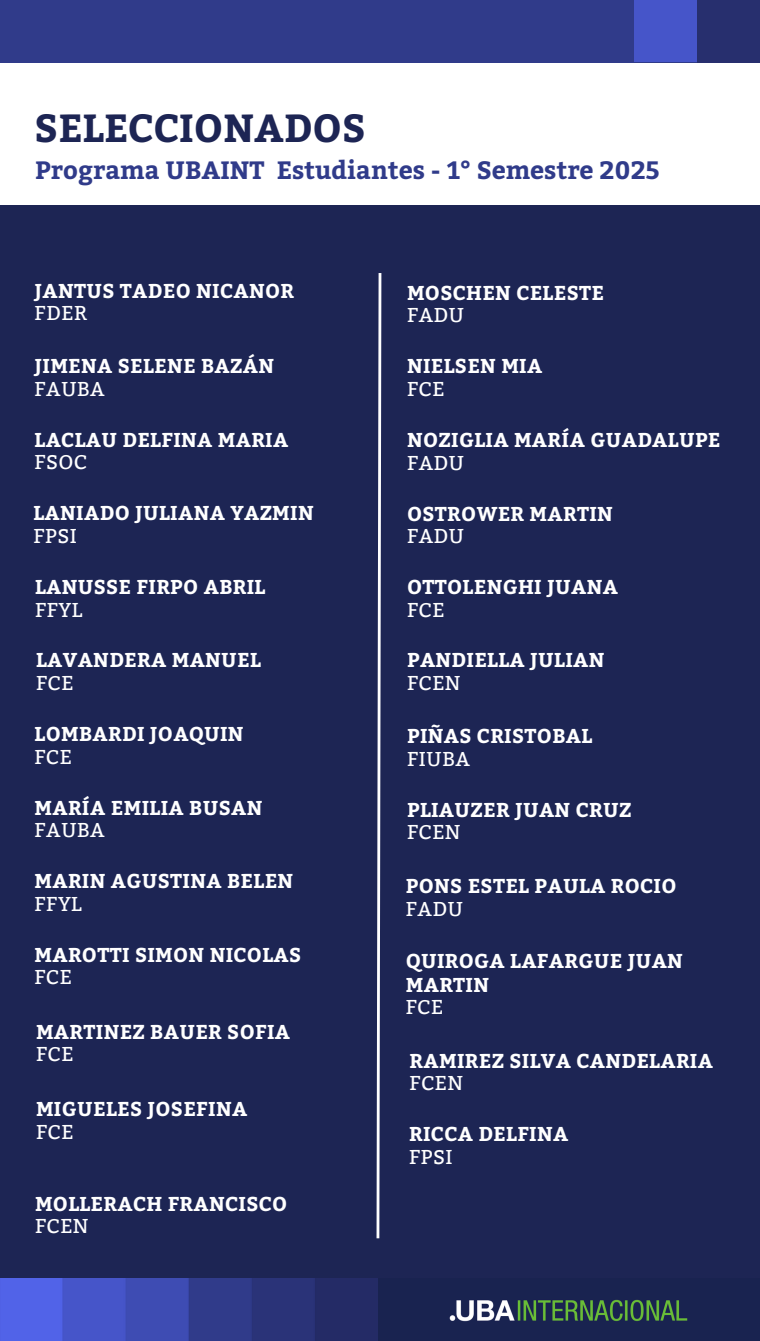
<style>
.page{position:relative;width:760px;height:1341px;background:#fff}
.page>*{position:absolute;margin:0;border:0;box-sizing:border-box;transform-origin:0 0}
.t1{font:700 39.12px "Bitter";color:#1d2554}
.t2{font:700 25px "Bitter";color:#303b8a}
.t3{font:700 20px/23.5px "Bitter";letter-spacing:.015em;color:#fff}
.t4{font:20px "Bitter";letter-spacing:.015em;color:#fff}
</style>
<div class="page">
<div style="left:0;top:0;width:759px;height:1341px;background:#1d2554"></div>
<div style="left:0;top:31px;width:759px;height:174px;background:#fff"></div>
<div style="left:0;top:0;width:759px;height:62px;background:#303b8a"></div>
<div style="left:696px;top:0;width:63px;height:62px;background:#272f6e"></div>
<div style="left:634px;top:0;width:62px;height:62px;background:#4655c9"></div>
<img style="left:0;top:1278px;width:688px;height:63px">
<svg style="left:376px;top:273px;width:6px;height:966px"></svg>
<p class="t1" style="left:35px;top:100px;width:332px">SELECCIONADOS</p>
<h1 class="t2" style="left:35px;top:152px;width:626px">Programa UBAINT Estudiantes - 1° Semestre 2025</h1>
<h2 class="t3" style="left:35px;top:278px;width:261px">JANTUS TADEO NICANOR</h2>
<p class="t4" style="left:35px;top:302px;width:54px">FDER</p>
<p class="t3" style="left:35px;top:353px;width:241px">JIMENA SELENE BAZÁN</p>
<p class="t4" style="left:35px;top:377px;width:72px">FAUBA</p>
<p class="t3" style="left:35px;top:427px;width:255px">LACLAU DELFINA MARIA</p>
<p class="t4" style="left:35px;top:451px;width:54px">FSOC</p>
<p class="t3" style="left:33px;top:500px;width:282px">LANIADO JULIANA YAZMIN</p>
<p class="t4" style="left:33px;top:524px;width:45px">FPSI</p>
<p class="t3" style="left:35px;top:574px;width:232px">LANUSSE FIRPO ABRIL</p>
<p class="t4" style="left:35px;top:598px;width:49px">FFYL</p>
<p class="t3" style="left:36px;top:647px;width:226px">LAVANDERA MANUEL</p>
<p class="t4" style="left:36px;top:671px;width:39px">FCE</p>
<p class="t3" style="left:35px;top:721px;width:210px">LOMBARDI JOAQUIN</p>
<p class="t4" style="left:35px;top:745px;width:39px">FCE</p>
<p class="t3" style="left:35px;top:794px;width:229px">MARÍA EMILIA BUSAN</p>
<p class="t4" style="left:35px;top:818px;width:72px">FAUBA</p>
<p class="t3" style="left:35px;top:868px;width:260px">MARIN AGUSTINA BELEN</p>
<p class="t4" style="left:35px;top:892px;width:49px">FFYL</p>
<p class="t3" style="left:35px;top:942px;width:268px">MAROTTI SIMON NICOLAS</p>
<p class="t4" style="left:35px;top:965px;width:39px">FCE</p>
<p class="t3" style="left:36px;top:1019px;width:255px">MARTINEZ BAUER SOFIA</p>
<p class="t4" style="left:36px;top:1042px;width:39px">FCE</p>
<p class="t3" style="left:36px;top:1096px;width:213px">MIGUELES JOSEFINA</p>
<p class="t4" style="left:36px;top:1120px;width:39px">FCE</p>
<p class="t3" style="left:35px;top:1190px;width:254px">MOLLERACH FRANCISCO</p>
<p class="t4" style="left:35px;top:1214px;width:55px">FCEN</p>
<p class="t3" style="left:407px;top:280px;width:198px">MOSCHEN CELESTE</p>
<p class="t4" style="left:407px;top:304px;width:59px">FADU</p>
<p class="t3" style="left:407px;top:353px;width:137px">NIELSEN MIA</p>
<p class="t4" style="left:407px;top:377px;width:39px">FCE</p>
<p class="t3" style="left:407px;top:427px;width:315px">NOZIGLIA MARÍA GUADALUPE</p>
<p class="t4" style="left:407px;top:451px;width:59px">FADU</p>
<p class="t3" style="left:407px;top:500px;width:207px">OSTROWER MARTIN</p>
<p class="t4" style="left:407px;top:524px;width:59px">FADU</p>
<p class="t3" style="left:407px;top:574px;width:212px">OTTOLENGHI JUANA</p>
<p class="t4" style="left:407px;top:598px;width:39px">FCE</p>
<p class="t3" style="left:407px;top:647px;width:199px">PANDIELLA JULIAN</p>
<p class="t4" style="left:407px;top:671px;width:55px">FCEN</p>
<p class="t3" style="left:407px;top:723px;width:187px">PIÑAS CRISTOBAL</p>
<p class="t4" style="left:407px;top:747px;width:64px">FIUBA</p>
<p class="t3" style="left:407px;top:797px;width:226px">PLIAUZER JUAN CRUZ</p>
<p class="t4" style="left:407px;top:820px;width:55px">FCEN</p>
<p class="t3" style="left:406px;top:873px;width:272px">PONS ESTEL PAULA ROCIO</p>
<p class="t4" style="left:406px;top:897px;width:59px">FADU</p>
<p class="t3" style="left:406px;top:948px;width:278px">QUIROGA LAFARGUE JUAN<br>MARTIN</p>
<p class="t4" style="left:406px;top:995px;width:39px">FCE</p>
<p class="t3" style="left:409px;top:1047px;width:305px">RAMIREZ SILVA CANDELARIA</p>
<p class="t4" style="left:409px;top:1071px;width:55px">FCEN</p>
<p class="t3" style="left:409px;top:1121px;width:161px">RICCA DELFINA</p>
<p class="t4" style="left:409px;top:1145px;width:45px">FPSI</p>
</div>
